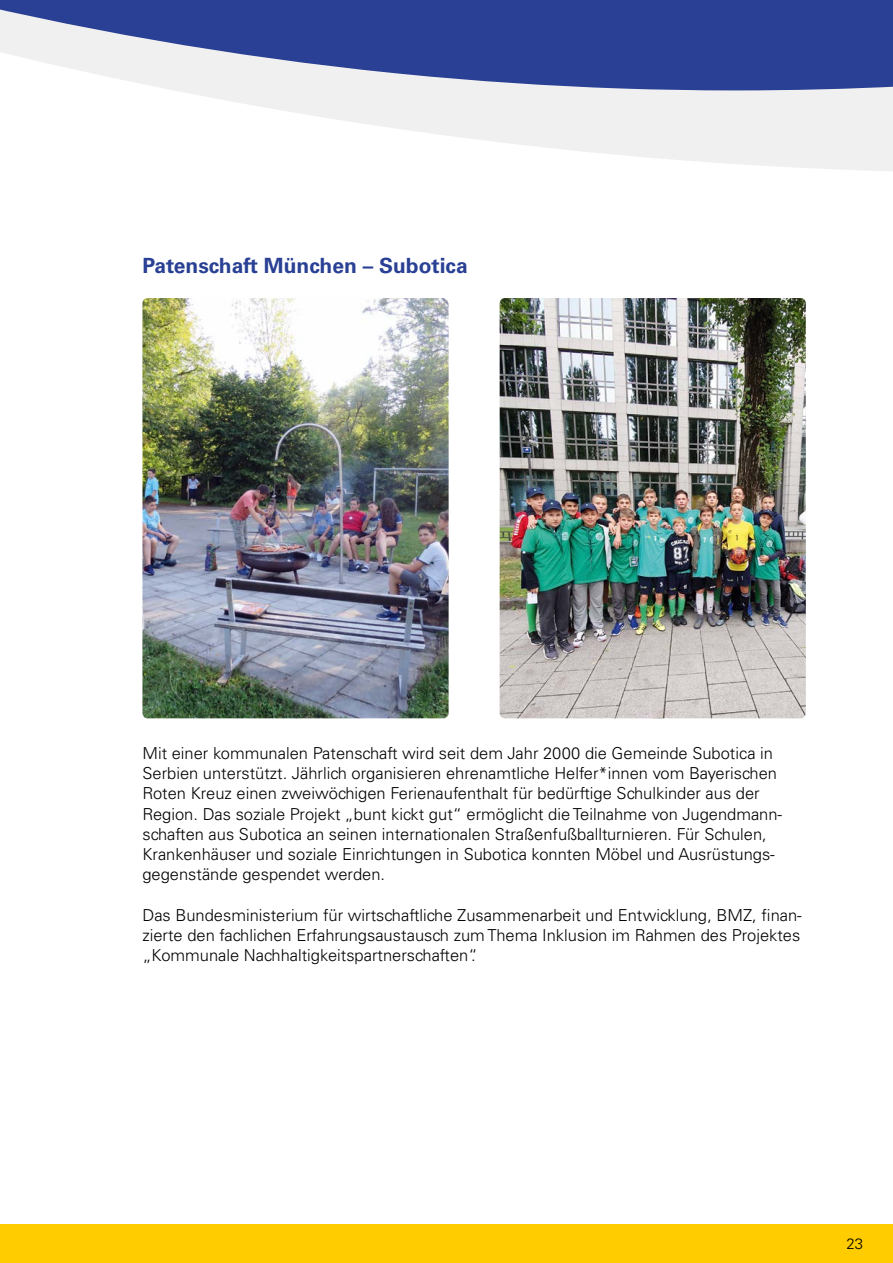
<style>
.page{position:relative;width:893px;height:1263px;background:#fff}
.page>*{position:absolute;margin:0;border:0;box-sizing:border-box;transform-origin:0 0}
.t1{font:700 21px "Univers LT Pro 65";color:#294094}
.t2{font:300 16.5px/20.2px "Univers";color:#000}
.t3{font:300 15px "Univers";color:#000}
</style>
<div class="page">
<svg style="left:174px;top:90px;width:719px;height:81px;fill:#f0f0f0"></svg>
<svg style="left:0;top:0;width:893px;height:90px;fill:#294094"></svg>
<div style="left:0;top:1225px;width:893px;height:38px;background:#fc0"></div>
<img style="left:142px;top:298px;width:307px;height:420px">
<img style="left:500px;top:298px;width:306px;height:420px">
<p class="t1" style="left:142px;top:251px;width:327px">Patenschaft München – Subotica</p>
<p class="t2" style="left:142px;top:743px;width:641px">Mit einer kommunalen Patenschaft wird seit dem Jahr 2000 die Gemeinde Subotica in Serbien unterstützt. Jährlich organisieren ehrenamtliche Helfer*innen vom Bayerischen Roten Kreuz einen zweiwöchigen Ferienaufenthalt für bedürftige Schulkinder aus der Region. Das soziale Projekt „bunt kickt gut“ ermöglicht die Teilnahme von Jugendmann&shy;schaften aus Subotica an seinen internationalen Straßenfußballturnieren. Für Schulen, Krankenhäuser und soziale Einrichtungen in Subotica konnten Möbel und Ausrüstungs&shy;gegenstände gespendet werden.</p>
<p class="t2" style="left:142px;top:905px;width:661px;text-align:justify">Das Bundesministerium für wirtschaftliche Zusammenarbeit und Entwicklung, BMZ, finan&shy;zierte den fachlichen Erfahrungsaustausch zum Thema Inklusion im Rahmen des Projektes „Kommunale Nachhaltigkeitspartnerschaften“.</p>
<p class="t3" style="left:846px;top:1235px;width:18px">23</p>
</div>
